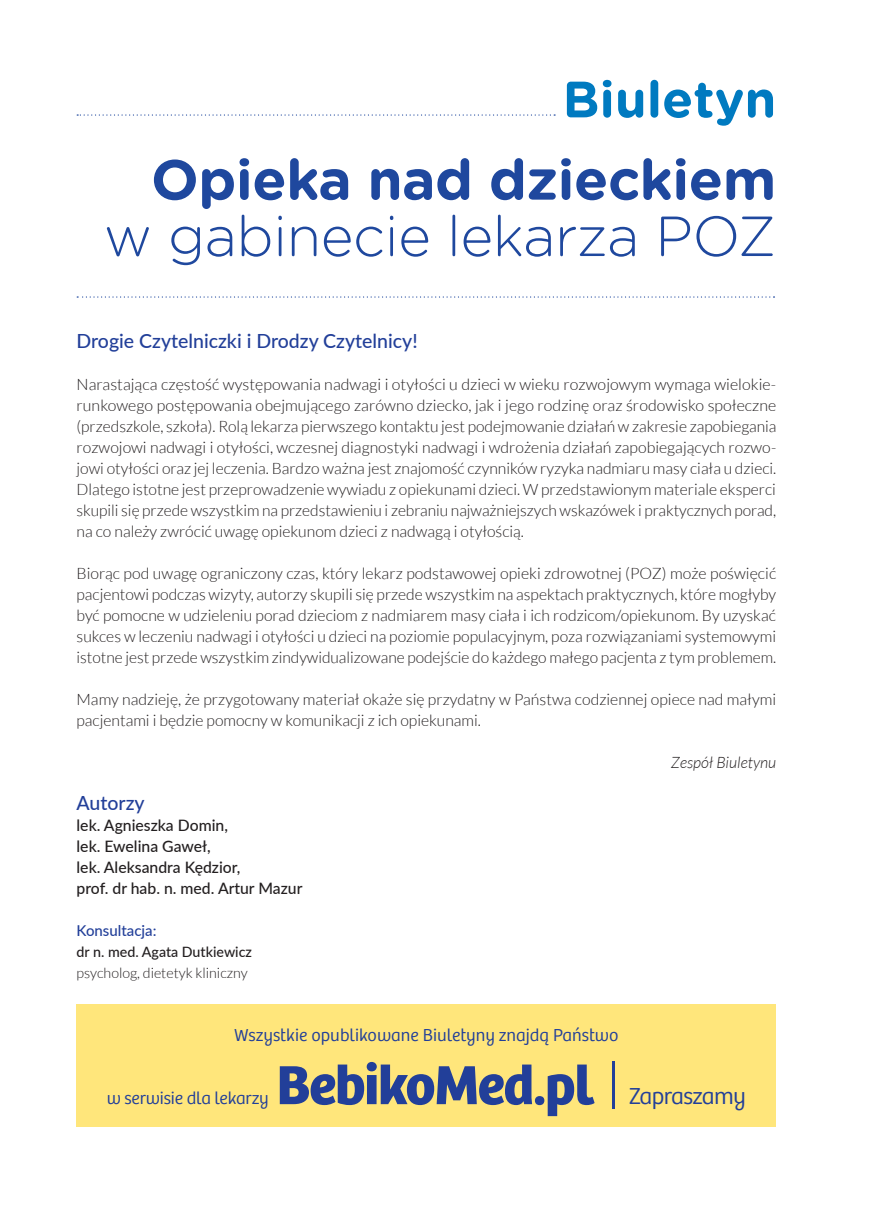
<style>
.page{position:relative;width:872px;height:1212px;background:#fff}
.page>*{position:absolute;margin:0;border:0;box-sizing:border-box;transform-origin:0 0}
.t1{font:700 57px "Bree";letter-spacing:-.025em;color:#223f99}
.t2{font:300 56.4px "Gotham Rounded";letter-spacing:-.01em;color:#1f489e}
.t3{font:700 56.4px "Gotham Rounded";letter-spacing:-.01em;color:#1f489e}
.t4{font:700 51px "Gotham Rounded";color:#007ac0}
.t5{font:300 24px "Bree";letter-spacing:-.025em;color:#223f99}
.t6{font:500 19.5px "Lato";color:#223f99}
.t7{font:300 18px "Bree";color:#223f99}
.t8{font:300 15.75px/21px "Lato";color:#231f20;text-align:justify}
.t9{font:500 15.75px/21px "Lato";color:#231f20}
.t10{font:italic 300 15.75px "Lato";color:#231f20}
.t11{font:500 15px "Lato";color:#223f99}
.t12{font:300 14.25px "Lato";color:#231f20}
.t13{font:500 14.25px "Lato";color:#231f20}
.s1{font-weight:100}
</style>
<div class="page">
<svg style="left:77px;top:296px;width:697px;height:2px"></svg>
<svg style="left:77px;top:114px;width:478px;height:2px"></svg>
<div style="left:77px;top:1005px;width:699px;height:122px;background:#ffe67b"></div>
<h3 class="t4" style="left:562px;top:62px;width:215px">Biuletyn</h3>
<h2 class="t3" style="left:151px;top:138px;width:627px">Opieka nad dzieckiem</h2>
<h2 class="t2" style="left:104px;top:198px;width:674px">w gabinecie lekarza POZ</h2>
<p class="t6" style="left:77px;top:327px;width:342px">Drogie Czytelniczki i Drodzy Czytelnicy!</p>
<p class="t8" style="left:77px;top:374px;width:701px">Narastająca częstość występowania nadwagi i otyłości u dzieci w wieku rozwojowym wymaga wielokie&shy;runkowego postępowania obejmującego zarówno dziecko, jak i jego rodzinę oraz środowisko społeczne (przedszkole, szkoła). Rolą lekarza pierwszego kontaktu jest podejmowanie działań w zakresie zapobiegania rozwojowi nadwagi i otyłości, wczesnej diagnostyki nadwagi i wdrożenia działań zapobiegających rozwo&shy;jowi otyłości oraz jej leczenia. Bardzo ważna jest znajomość czynników ryzyka nadmiaru masy ciała u dzieci.<br>Dlatego istotne jest przeprowadzenie wywiadu z opiekunami dzieci. W przedstawionym materiale eksperci skupili się przede wszystkim na przedstawieniu i zebraniu najważniejszych wskazówek i praktycznych porad, na co należy zwrócić uwagę opiekunom dzieci z nadwagą i otyłością.</p>
<p class="t8" style="left:77px;top:563px;width:701px">Biorąc pod uwagę ograniczony czas, który lekarz podstawowej opieki zdrowotnej (POZ) może poświęcić pacjentowi podczas wizyty, autorzy skupili się przede wszystkim na aspektach praktycznych, które mogłyby być pomocne w udzieleniu porad dzieciom z nadmiarem masy ciała i ich rodzicom/opiekunom. By uzyskać sukces w leczeniu nadwagi i otyłości u dzieci na poziomie populacyjnym, poza rozwiązaniami systemowymi istotne jest przede wszystkim zindywidualizowane podejście do każdego małego pacjenta z tym problemem.</p>
<p class="t8" style="left:77px;top:689px;width:701px">Mamy nadzieję, że przygotowany materiał okaże się przydatny w Państwa codziennej opiece nad małymi pacjentami i będzie pomocny w komunikacji z ich opiekunami.</p>
<p class="t10" style="left:671px;top:754px;width:107px">Zespół Biuletynu</p>
<p class="t6" style="left:77px;top:789px;width:70px">Autorzy</p>
<p class="t9" style="left:77px;top:814px;width:227px">lek. Agnieszka Domin,<br>lek. Ewelina Gaweł,<br>lek. Aleksandra Kędzior,<br>prof. dr hab. n. med. Artur Mazur</p>
<p class="t11" style="left:77px;top:920px;width:81px">Konsultacja:</p>
<p class="t13" style="left:77px;top:942px;width:177px">dr n. med. Agata Dutkiewicz</p>
<p class="t12" style="left:77px;top:965px;width:173px">psycholog, dietetyk kliniczny</p>
<p class="t7" style="left:234px;top:1022px;width:386px">Wszystkie opublikowane Biuletyny znajdą Państwo</p>
<p class="t7" style="left:107px;top:1085px;width:163px">w serwisie dla lekarzy</p>
<h1 class="t1" style="left:276px;top:1040px;width:344px">BebikoMed.pl <span class="s1">|</span></h1>
<h3 class="t5" style="left:629px;top:1078px;width:118px">Zapraszamy</h3>
</div>
